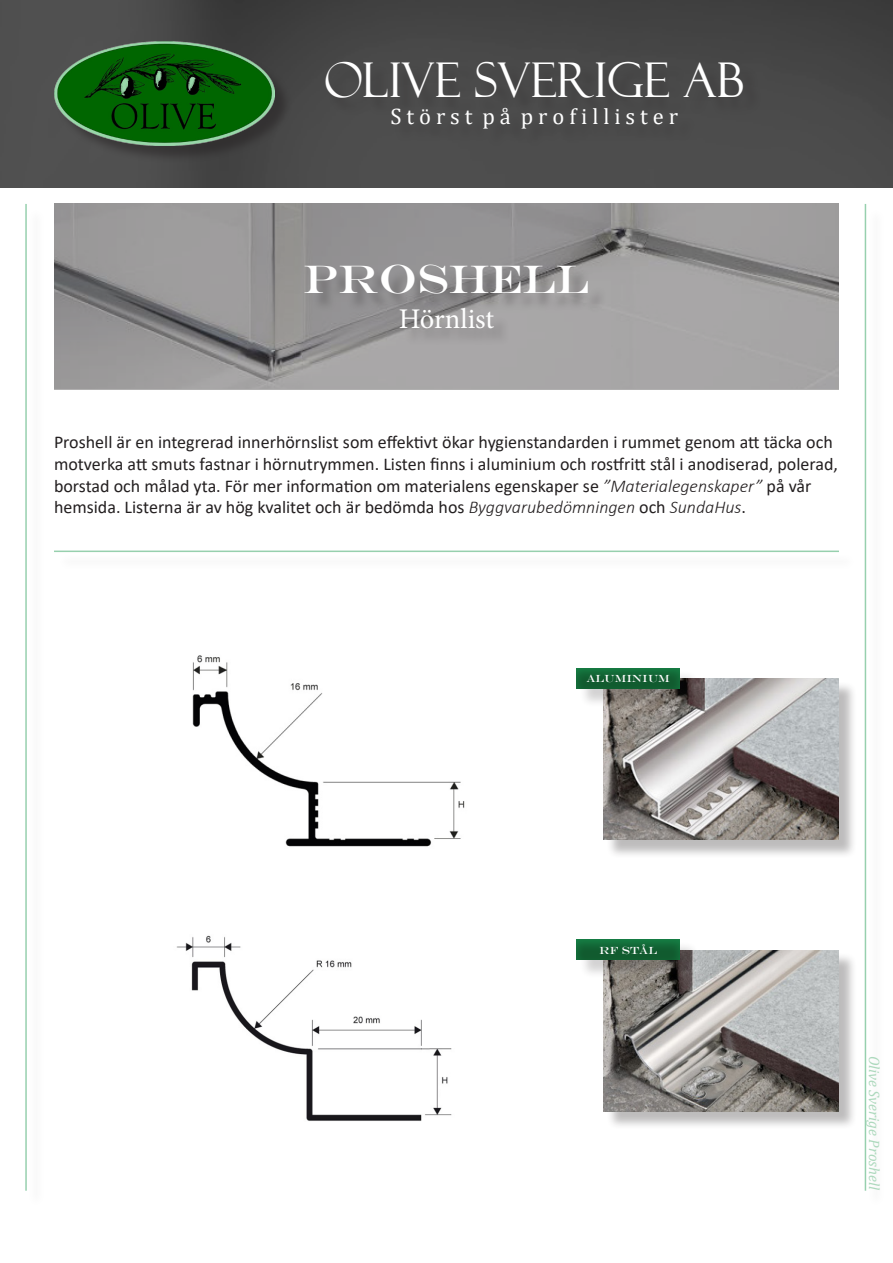
<style>
.page{position:relative;width:893px;height:1263px;background:#fff}
.page>*{position:absolute;margin:0;border:0;box-sizing:border-box;transform-origin:0 0}
.t1{font:48px "Felix Titling";color:#fff}
.t2{font:40.5px "Engravers";color:#fff}
.t3{font:28.5px "Minion Pro";letter-spacing:-.005em;color:#fff}
.t4{font:22.5px "Cambria";color:#fff}
.t5{font:18px/21.6px "Calibri";color:#231f20}
.t6{font:italic 15px "Cambria";color:#add9bd}
.t7{font:10.5px "Engravers";color:#fff}
.s1{font-weight:300;font-style:italic}
</style>
<div class="page">
<img style="left:0;top:0;width:893px;height:187px">
<div style="left:328px;top:64px;width:433px;height:83px;background:#4a4a4a"></div>
<div style="left:56px;top:44px;width:237px;height:120px;background:#231f20;opacity:.5"></div>
<img style="left:54px;top:42px;width:220px;height:103px">
<svg style="left:54px;top:204px;width:785px;height:186px;background:#999798"></svg>
<div style="left:308px;top:267px;width:299px;height:79px;background:#231f20;opacity:.3"></div>
<hr style="left:54px;top:551px;width:785px;height:1px;background:#97d0ae">
<hr style="left:865px;top:204px;width:1px;height:987px;background:#97d0ae">
<hr style="left:25px;top:204px;width:2px;height:987px;background:#97d0ae">
<div style="left:606px;top:953px;width:252px;height:177px;background:#231f20;opacity:.3"></div>
<img style="left:604px;top:950px;width:235px;height:161px">
<div style="left:579px;top:942px;width:120px;height:37px;background:#231f20;opacity:.2"></div>
<div style="left:574px;top:937px;width:106px;height:24px;background:#97d0ae;opacity:.25"></div>
<img style="left:176px;top:935px;width:276px;height:186px">
<img style="left:192px;top:655px;width:273px;height:192px">
<div style="left:606px;top:681px;width:252px;height:177px;background:#231f20;opacity:.3"></div>
<img style="left:604px;top:678px;width:235px;height:162px">
<div style="left:579px;top:670px;width:120px;height:37px;background:#231f20;opacity:.2"></div>
<div style="left:574px;top:666px;width:106px;height:24px;background:#97d0ae;opacity:.25"></div>
<p class="t1" style="left:324px;top:53px;width:422px">OLIVE SVERIGE AB</p>
<p class="t4" style="left:390px;top:103px;width:289px">S t ö r s t p å p r o f i l l i s t e r</p>
<p class="t2" style="left:304px;top:255px;width:287px">PROSHELL</p>
<p class="t3" style="left:399px;top:299px;width:97px">Hörnlist</p>
<p class="t5" style="left:54px;top:431px;width:785px">Proshell är en integrerad innerhörnslist som effektivt ökar hygienstandarden i rummet genom att täcka och motverka att smuts fastnar i hörnutrymmen. Listen finns i aluminium och rostfritt stål i anodiserad, polerad, borstad och målad yta. För mer information om materialens egenskaper se <span class="s1">”Materialegenskaper”</span> på vår hemsida. Listerna är av hög kvalitet och är bedömda hos <span class="s1">Byggvarubedömningen</span> och <span class="s1">SundaHus</span>.</p>
<p class="t7" style="left:586px;top:672px;width:85px">ALUMINIUM</p>
<p class="t7" style="left:599px;top:944px;width:59px">RF STÅL</p>
<p class="t6" style="left:885px;top:1056px;width:136px;rotate:90deg">Olive Sverige Proshell</p>
</div>
